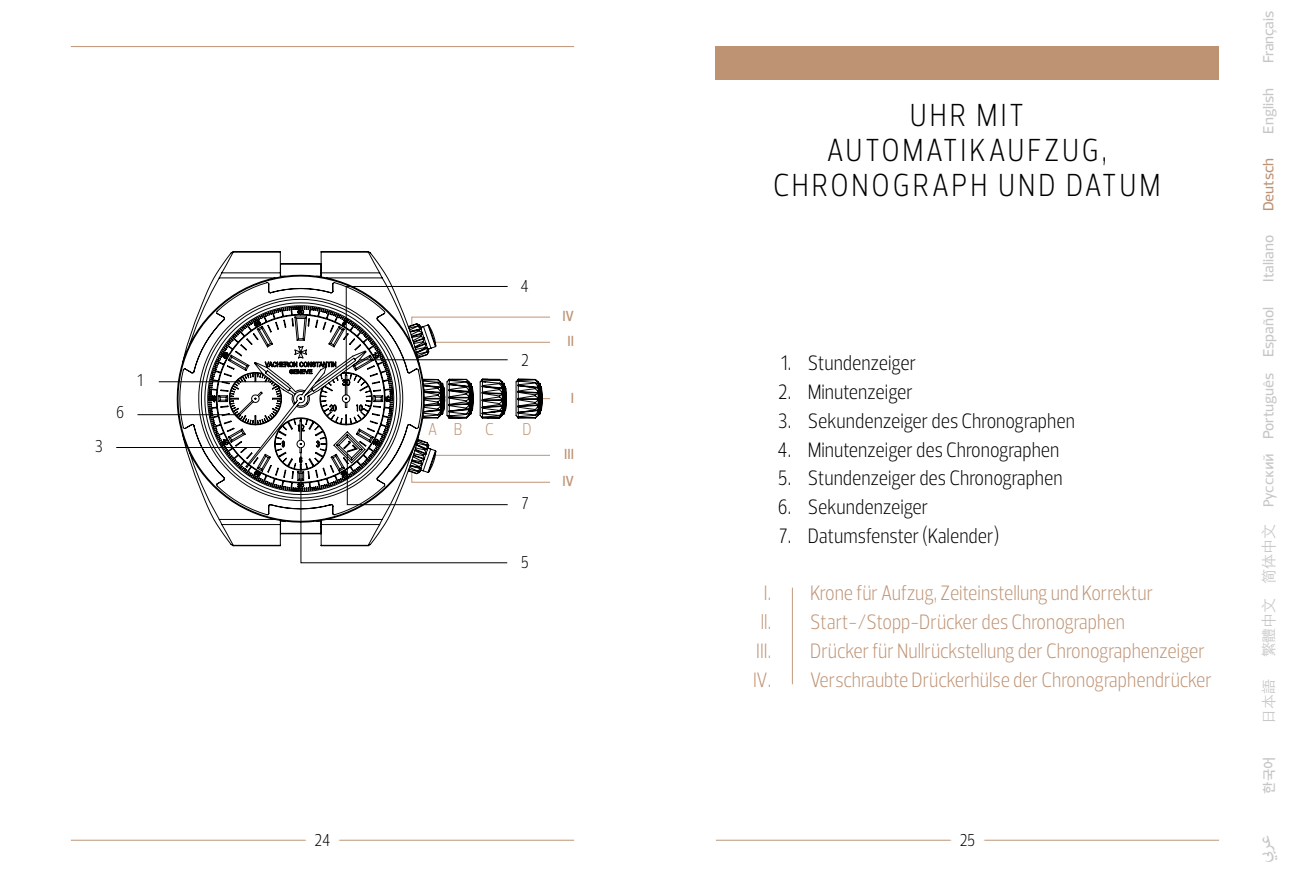
<style>
.page{position:relative;width:1290px;height:886px;background:#fff}
.page>*{position:absolute;margin:0;border:0;box-sizing:border-box;transform-origin:0 0}
.t1{font:300 32.5px/35px "Prelo Condensed";letter-spacing:.095em;color:#000;text-align:center}
.t2{font:25px "Adobe Arabic";color:#c6c6c6}
.t3{font:300 21.25px/28.8px "Prelo Condensed";color:#be9374}
.t4{font:300 21.25px "Prelo Condensed";color:#000}
.t5{font:300 17.5px "Prelo Condensed";color:#000}
.t6{font:500 17.5px/27px "Prelo Condensed";color:#be9374}
.t7{font:300 17.5px "Prelo Condensed";color:#be9374}
.t8{font:500 15px "Prelo";color:#c6c6c6}
.t9{font:300 15px "ST Heiti TC";letter-spacing:-.01em;color:#c6c6c6}
.t10{font:500 15px "Prelo";color:#be9374}
.t11{font:15px "Praxis EFCYOP";letter-spacing:-.01em;color:#c6c6c6}
.t12{font:500 13.5px "Noto Sans CJ Kkr";color:#c6c6c6}
</style>
<div class="page">
<hr style="left:716px;top:840px;width:503px;height:1px;background:#be9374">
<hr style="left:71px;top:840px;width:503px;height:1px;background:#be9374">
<svg style="left:950px;top:839px;width:35px;height:2px"></svg>
<svg style="left:305px;top:839px;width:35px;height:2px"></svg>
<hr style="left:71px;top:46px;width:503px;height:1px;background:#be9374">
<div style="left:716px;top:46px;width:503px;height:34px;background:#be9374"></div>
<hr style="left:792px;top:588px;width:1px;height:96px;background:#c1997d">
<hr style="left:116px;top:447px;width:144px;height:1px;background:#000">
<hr style="left:159px;top:381px;width:114px;height:1px;background:#000">
<hr style="left:137px;top:414px;width:101px;height:1px;background:#000">
<svg style="left:301px;top:454px;width:249px;height:109px"></svg>
<svg style="left:176px;top:251px;width:367px;height:296px"></svg>
<p class="t5" style="left:95px;top:435px;width:10px">3</p>
<p class="t5" style="left:116px;top:402px;width:10px">6</p>
<p class="t5" style="left:137px;top:369px;width:7px">1</p>
<p class="t5" style="left:521px;top:275px;width:10px">4</p>
<p class="t5" style="left:521px;top:349px;width:9px">2</p>
<p class="t7" style="left:428px;top:418px;width:36px">A B</p>
<p class="t7" style="left:485px;top:418px;width:10px">C</p>
<p class="t7" style="left:522px;top:418px;width:11px">D</p>
<p class="t5" style="left:522px;top:493px;width:9px">7</p>
<p class="t5" style="left:521px;top:551px;width:10px">5</p>
<p class="t6" style="left:562px;top:302px;width:13px">IV</p>
<p class="t6" style="left:567px;top:327px;width:8px">II</p>
<p class="t6" style="left:571px;top:384px;width:5px">I</p>
<p class="t6" style="left:562px;top:440px;width:13px">III<br>IV</p>
<h1 class="t1" style="left:773px;top:98px;width:389px">UHR MIT<br>AUTOMATIKAUFZUG,<br>CHRONOGRAPH UND DATUM</h1>
<p class="t4" style="left:781px;top:350px;width:136px">1. Stundenzeiger</p>
<p class="t4" style="left:778px;top:379px;width:136px">2. Minutenzeiger</p>
<p class="t4" style="left:778px;top:408px;width:299px">3. Sekundenzeiger des Chronographen</p>
<p class="t4" style="left:777px;top:436px;width:283px">4. Minutenzeiger des Chronographen</p>
<p class="t4" style="left:778px;top:465px;width:286px">5. Stundenzeiger des Chronographen</p>
<p class="t4" style="left:778px;top:494px;width:152px">6. Sekundenzeiger</p>
<p class="t4" style="left:779px;top:523px;width:222px">7. Datumsfenster (Kalender)</p>
<p class="t3" style="left:756px;top:579px;width:398px;text-indent:8px">I. Krone für Aufzug, Zeiteinstellung und Korrektur ll. Start-/Stopp-Drücker des Chronographen<br>III.</p>
<p class="t3" style="left:753px;top:636px;width:460px;text-indent:57px">Drücker für Nullrückstellung der Chronographenzeiger<br>IV. Verschraubte Drückerhülse der Chronographendrücker</p>
<p class="t5" style="left:315px;top:829px;width:17px">24</p>
<p class="t5" style="left:960px;top:829px;width:17px">25</p>
<p class="t8" style="left:1259px;top:63px;width:54px;rotate:-90deg">Français</p>
<p class="t8" style="left:1259px;top:133px;width:47px;rotate:-90deg">English</p>
<p class="t10" style="left:1259px;top:211px;width:55px;rotate:-90deg">Deutsch</p>
<p class="t8" style="left:1259px;top:282px;width:48px;rotate:-90deg">Italiano</p>
<p class="t8" style="left:1259px;top:357px;width:52px;rotate:-90deg">Español</p>
<p class="t8" style="left:1259px;top:439px;width:68px;rotate:-90deg">Português</p>
<p class="t11" style="left:1260px;top:507px;width:56px;rotate:-90deg">Pусский</p>
<p class="t9" style="left:1256px;top:583px;width:61px;rotate:-90deg">简体中文</p>
<p class="t9" style="left:1256px;top:657px;width:61px;rotate:-90deg">繁體中文</p>
<p class="t9" style="left:1256px;top:724px;width:46px;rotate:-90deg">日本語</p>
<p class="t12" style="left:1261px;top:794px;width:39px;rotate:-90deg">한국어</p>
<p class="t2" style="left:1247px;top:863px;width:31px;rotate:-90deg">عري ب</p>
</div>
